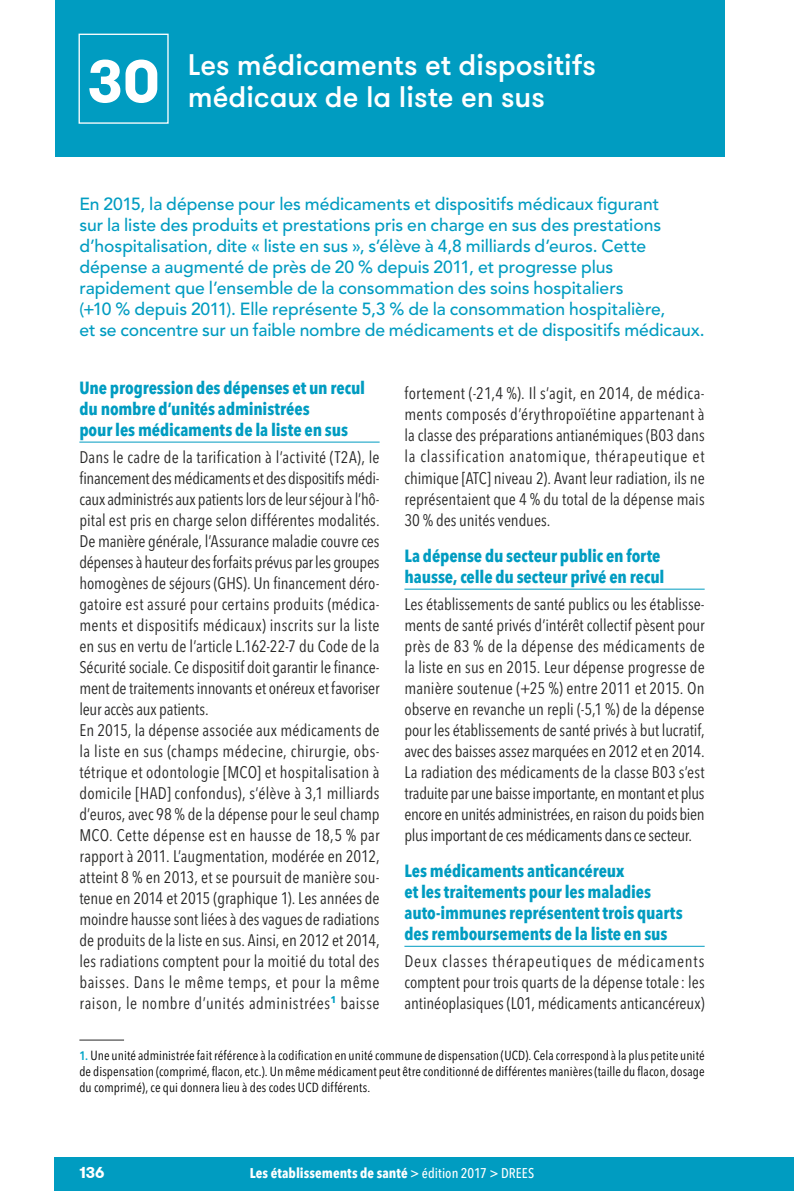
<style>
.page{position:relative;width:794px;height:1191px;background:#fff}
.page>*{position:absolute;margin:0;border:0;box-sizing:border-box;transform-origin:0 0}
.t1{font:500 29.75px/32.4px "GT Walsheim";letter-spacing:-.005em;color:#fff}
.t2{font:500 17.5px/21px "Avenir LT Std";color:#009cc1}
.t3{font:700 condensed 17.5px/21px "Avenir Next LT Pro";letter-spacing:-.005em;color:#009cc1}
.t4{font:condensed 16.62px/21px "Avenir Next LT Pro";color:#272726;text-align:justify}
.t5{font:700 15.75px "GT Walsheim";color:#fff}
.t6{font:700 condensed 14px "Avenir Next LT Pro";letter-spacing:.005em;color:#fff}
.t7{font:condensed 13.12px/15.8px "Avenir Next LT Pro";letter-spacing:.01em;color:#000;text-align:justify}
.s1{font-weight:600;font-size:12.25px;color:#00a5c8}
.s2{font-weight:500}
</style>
<div class="page">
<div style="left:55px;top:1157px;width:739px;height:34px;background:#009cc1"></div>
<div style="left:55px;top:0;width:669px;height:156px;background:#009cc1"></div>
<hr style="left:79px;top:1039px;width:45px;height:1px;background:#272726">
<hr style="left:79px;top:442px;width:300px;height:1px;background:#009cc1">
<hr style="left:404px;top:589px;width:300px;height:1px;background:#009cc1">
<hr style="left:404px;top:946px;width:300px;height:1px;background:#009cc1">
<div style="left:79px;top:34px;width:90px;height:90px;border:1px solid #fff"></div>
<h1 class="t1" style="left:87px;top:47px;width:510px;text-indent:100px">Les médicaments et dispositifs<br><sup>30</sup> médicaux de la liste en sus</h1>
<p class="t2" style="left:79px;top:194px;width:627px">En 2015, la dépense pour les médicaments et dispositifs médicaux figurant<br>sur la liste des produits et prestations pris en charge en sus des prestations d’hospitalisation, dite « liste en sus », s’élève à 4,8 milliards d’euros. Cette dépense a augmenté de près de 20 % depuis 2011, et progresse plus rapidement que l’ensemble de la consommation des soins hospitaliers<br>(+10 % depuis 2011). Elle représente 5,3 % de la consommation hospitalière,<br>et se concentre sur un faible nombre de médicaments et de dispositifs médicaux.</p>
<p class="t3" style="left:79px;top:377px;width:287px">Une progression des dépenses et un recul du nombre d’unités administrées<br>pour les médicaments de la liste en sus</p>
<p class="t4" style="left:79px;top:446px;width:302px;text-align:left">Dans le cadre de la tarification à l’activité (T2A), le financement des médicaments et des dispositifs médi&shy;caux administrés aux patients lors de leur séjour à l’hô&shy;pital est pris en charge selon différentes modalités.<br>De manière générale, l’Assurance maladie couvre ces dépenses à hauteur des forfaits prévus par les groupes homogènes de séjours (GHS). Un financement déro&shy;gatoire est assuré pour certains produits (médica&shy;ments et dispositifs médicaux) inscrits sur la liste en sus en vertu de l’article L.162-22-7 du Code de la Sécurité sociale. Ce dispositif doit garantir le finance&shy;ment de traitements innovants et onéreux et favoriser leur accès aux patients.<br>En 2015, la dépense associée aux médicaments de la liste en sus (champs médecine, chirurgie, obs&shy;tétrique et odontologie [MCO] et hospitalisation à domicile [HAD] confondus), s’élève à 3,1 milliards d’euros, avec 98 % de la dépense pour le seul champ MCO. Cette dépense est en hausse de 18,5 % par rapport à 2011. L’augmentation, modérée en 2012, atteint 8 % en 2013, et se poursuit de manière sou&shy;tenue en 2014 et 2015 (graphique 1). Les années de moindre hausse sont liées à des vagues de radiations de produits de la liste en sus. Ainsi, en 2012 et 2014, les radiations comptent pour la moitié du total des baisses. Dans le même temps, et pour la même raison, le nombre d’unités administrées<sup>1</sup> baisse</p>
<p class="t4" style="left:404px;top:383px;width:302px">fortement (-21,4 %). Il s’agit, en 2014, de médica&shy;ments composés d’érythropoïétine appartenant à la classe des préparations antianémiques (B03 dans la classification anatomique, thérapeutique et chimique [ATC] niveau 2). Avant leur radiation, ils ne représentaient que 4 % du total de la dépense mais 30 % des unités vendues.</p>
<p class="t3" style="left:404px;top:545px;width:261px">La dépense du secteur public en forte hausse, celle du secteur privé en recul</p>
<p class="t4" style="left:404px;top:593px;width:302px">Les établissements de santé publics ou les établisse&shy;ments de santé privés d’intérêt collectif pèsent pour près de 83 % de la dépense des médicaments de la liste en sus en 2015. Leur dépense progresse de manière soutenue (+25 %) entre 2011 et 2015. On observe en revanche un repli (-5,1 %) de la dépense pour les établissements de santé privés à but lucratif, avec des baisses assez marquées en 2012 et en 2014.<br>La radiation des médicaments de la classe B03 s’est traduite par une baisse importante, en montant et plus encore en unités administrées, en raison du poids bien plus important de ces médicaments dans ce secteur.</p>
<p class="t3" style="left:404px;top:860px;width:280px">Les médicaments anticancéreux<br>et les traitements pour les maladies auto-immunes représentent trois quarts des remboursements de la liste en sus</p>
<p class="t4" style="left:404px;top:950px;width:302px">Deux classes thérapeutiques de médicaments comptent pour trois quarts de la dépense totale : les antinéoplasiques (L01, médicaments anticancéreux)</p>
<p class="t7" style="left:79px;top:1047px;width:627px"><span class="s1">1.</span> Une unité administrée fait référence à la codification en unité commune de dispensation (UCD). Cela correspond à la plus petite unité de dispensation (comprimé, flacon, etc.). Un même médicament peut être conditionné de différentes manières (taille du flacon, dosage du comprimé), ce qui donnera lieu à des codes UCD différents.</p>
<p class="t5" style="left:79px;top:1162px;width:27px">136</p>
<p class="t6" style="left:250px;top:1165px;width:286px">Les établissements de santé <span class="s2">&gt; édition 2017 &gt; DREES</span></p>
</div>
